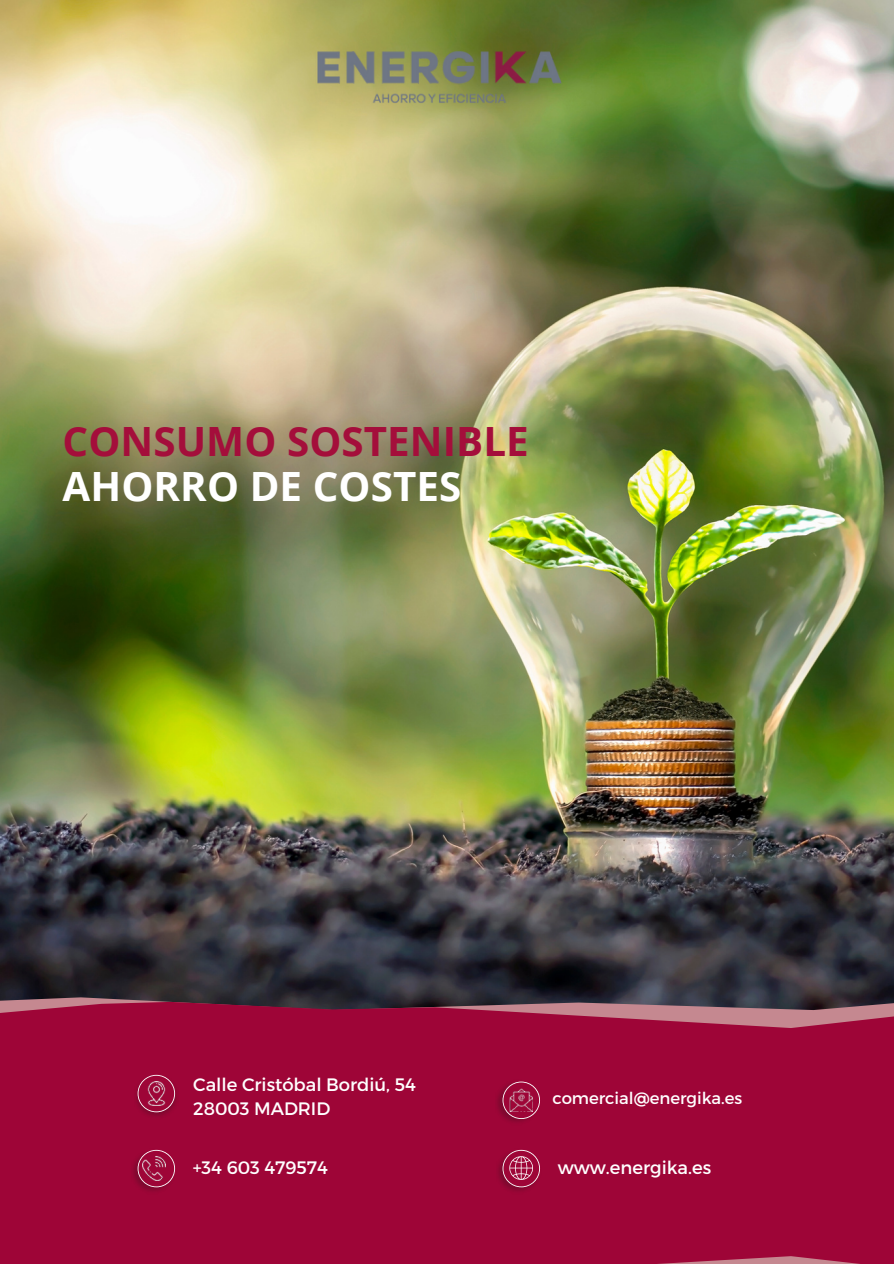
<style>
.page{position:relative;width:894px;height:1264px;background:#fff}
.page>*{position:absolute;margin:0;border:0;box-sizing:border-box;transform-origin:0 0}
.t1{font:700 40.35px "Open Sans";letter-spacing:.005em;color:#a40e3b}
.t2{font:700 40.35px "Open Sans";color:#fff}
.t3{font:18px/23.7px "Montserrat";color:#fff}
.t4{font:16.5px "Montserrat";color:#fff}
</style>
<div class="page">
<img style="left:0;top:0;width:893px;height:997px">
<svg style="left:0;top:997px;width:893px;height:4px;background:#38333c"></svg>
<div style="left:0;top:1001px;width:893px;height:262px;background:#9e0537"></div>
<img style="left:131px;top:1148px;width:45px;height:46px">
<svg style="left:137px;top:1149px;width:38px;height:38px"></svg>
<img style="left:142px;top:1156px;width:23px;height:24px">
<img style="left:134px;top:1073px;width:44px;height:46px">
<svg style="left:137px;top:1074px;width:38px;height:38px"></svg>
<img style="left:145px;top:1081px;width:23px;height:24px">
<img style="left:495px;top:1079px;width:45px;height:46px">
<svg style="left:502px;top:1081px;width:38px;height:37px"></svg>
<img style="left:509px;top:1088px;width:24px;height:23px">
<img style="left:308px;top:22px;width:262px;height:110px">
<img style="left:496px;top:1148px;width:45px;height:46px">
<svg style="left:502px;top:1149px;width:38px;height:38px"></svg>
<h1 class="t1" style="left:63px;top:413px;width:467px">CONSUMO SOSTENIBLE</h1>
<h1 class="t2" style="left:63px;top:458px;width:400px">AHORRO DE COSTES</h1>
<p class="t3" style="left:193px;top:1071px;width:224px">Calle Cristóbal Bordiú, 54<br>28003 MADRID</p>
<p class="t3" style="left:193px;top:1155px;width:137px">+34 603 479574</p>
<p class="t4" style="left:552px;top:1087px;width:191px">comercial@energika.es</p>
<p class="t3" style="left:557px;top:1155px;width:155px">www.energika.es</p>
</div>
